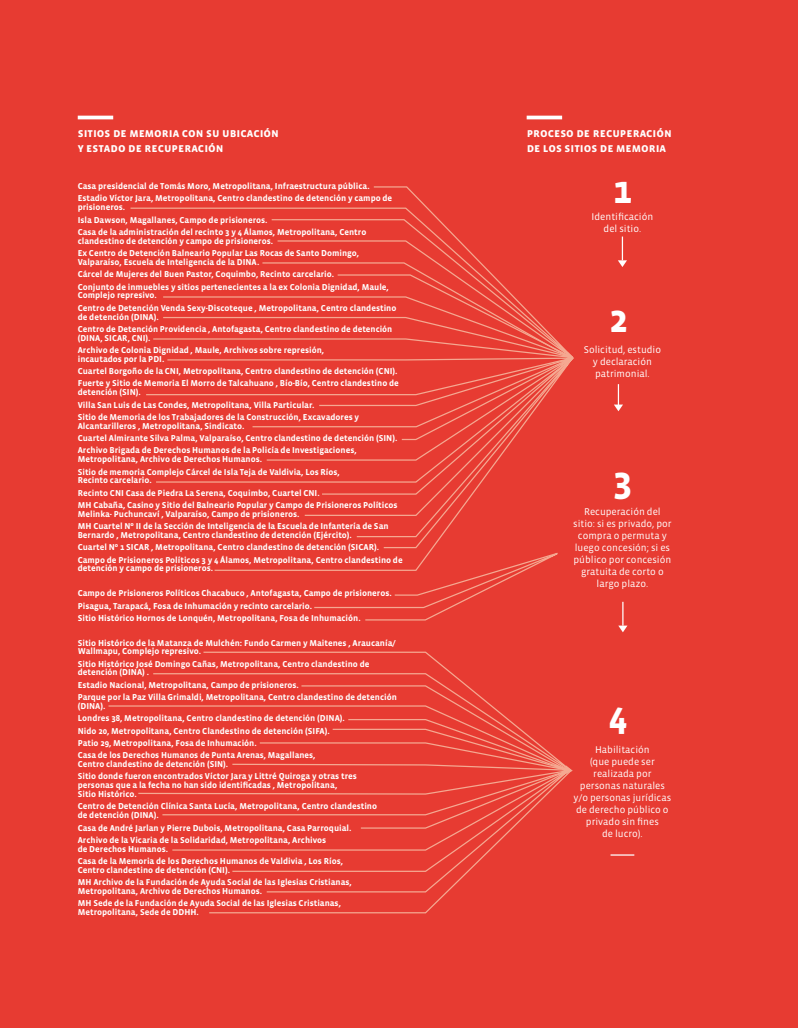
<style>
.page{position:relative;width:798px;height:1028px;background:#fff}
.page>*{position:absolute;margin:0;border:0;box-sizing:border-box;transform-origin:0 0}
.t1{font:700 38.75px "Vista Sans";color:#fff}
.t2{font:12.5px/15px "Vista Sans SC Bold";color:#fff}
.t3{font:10px/12px "Vista Sans";color:#fff;text-align:center}
.t4{font:700 8.75px/12.4px "Vista Sans";color:#fff}
</style>
<div class="page">
<div style="left:0;top:0;width:797px;height:1028px;background:#e73b32"></div>
<svg style="left:314px;top:571px;width:210px;height:50px"></svg>
<svg style="left:153px;top:651px;width:313px;height:33px"></svg>
<svg style="left:208px;top:816px;width:317px;height:98px"></svg>
<svg style="left:618px;top:236px;width:8px;height:31px"></svg>
<svg style="left:615px;top:384px;width:7px;height:27px"></svg>
<svg style="left:618px;top:602px;width:9px;height:30px"></svg>
<svg style="left:610px;top:854px;width:24px;height:1px"></svg>
<svg style="left:130px;top:186px;width:308px;height:32px"></svg>
<svg style="left:271px;top:218px;width:210px;height:44px"></svg>
<svg style="left:213px;top:428px;width:345px;height:143px"></svg>
<svg style="left:137px;top:684px;width:436px;height:132px"></svg>
<svg style="left:146px;top:262px;width:428px;height:166px"></svg>
<hr style="left:526px;top:116px;width:36px;height:3px;background:#fff">
<hr style="left:78px;top:116px;width:35px;height:3px;background:#fff">
<h2 class="t2" style="left:78px;top:125px;width:203px">sitios de memoria con su ubicación y estado de recuperación</h2>
<p class="t4" style="left:78px;top:180px;width:316px">Casa presidencial de Tomás Moro, Metropolitana, Infraestructura pública.<br>Estadio Víctor Jara, Metropolitana, Centro clandestino de detención y campo de</p>
<p class="t4" style="left:78px;top:201px;width:290px">prisioneros.<br>Isla Dawson, Magallanes, Campo de prisioneros.<br>Casa de la administración del recinto 3 y 4 Álamos, Metropolitana, Centro</p>
<p class="t4" style="left:78px;top:235px;width:283px">clandestino de detención y campo de prisioneros.<br>Ex Centro de Detención Balneario Popular Las Rocas de Santo Domingo,</p>
<p class="t4" style="left:78px;top:256px;width:312px">Valparaíso, Escuela de Inteligencia de la DINA.<br>Cárcel de Mujeres del Buen Pastor, Coquimbo, Recinto carcelario.<br>Conjunto de inmuebles y sitios pertenecientes a la ex Colonia Dignidad, Maule,</p>
<p class="t4" style="left:78px;top:289px;width:320px">Complejo represivo.<br>Centro de Detención Venda Sexy-Discoteque , Metropolitana, Centro clandestino</p>
<p class="t4" style="left:78px;top:310px;width:316px">de detención (DINA).<br>Centro de Detención Providencia , Antofagasta, Centro clandestino de detención</p>
<p class="t4" style="left:78px;top:332px;width:248px">(DINA, SICAR, CNI).<br>Archivo de Colonia Dignidad , Maule, Archivos sobre represión,</p>
<p class="t4" style="left:78px;top:353px;width:322px">incautados por la PDI.<br>Cuartel Borgoño de la CNI, Metropolitana, Centro clandestino de detención (CNI).<br>Fuerte y Sitio de Memoria El Morro de Talcahuano , Bío-Bío, Centro clandestino de</p>
<p class="t4" style="left:78px;top:386px;width:283px">detención (SIN).<br>Villa San Luis de Las Condes, Metropolitana, Villa Particular.<br>Sitio de Memoria de los Trabajadores de la Construcción, Excavadores y</p>
<p class="t4" style="left:78px;top:420px;width:321px">Alcantarilleros , Metropolitana, Sindicato.<br>Cuartel Almirante Silva Palma, Valparaíso, Centro clandestino de detención (SIN).<br>Archivo Brigada de Derechos Humanos de la Policía de Investigaciones,</p>
<p class="t4" style="left:78px;top:453px;width:263px">Metropolitana, Archivo de Derechos Humanos.<br>Sitio de memoria Complejo Cárcel de Isla Teja de Valdivia, Los Ríos,</p>
<p class="t4" style="left:78px;top:474px;width:321px">Recinto carcelario.<br>Recinto CNI Casa de Piedra La Serena, Coquimbo, Cuartel CNI.<br>MH Cabaña, Casino y Sitio del Balneario Popular y Campo de Prisioneros Políticos</p>
<p class="t4" style="left:78px;top:508px;width:312px">Melinka- Puchuncaví , Valparaíso, Campo de prisioneros.<br>MH Cuartel Nº II de la Sección de Inteligencia de la Escuela de Infantería de San</p>
<p class="t4" style="left:78px;top:529px;width:326px">Bernardo , Metropolitana, Centro clandestino de detención (Ejército).<br>Cuartel Nº 1 SICAR , Metropolitana, Centro clandestino de detención (SICAR).<br>Campo de Prisioneros Políticos 3 y 4 Álamos, Metropolitana, Centro clandestino de</p>
<p class="t4" style="left:78px;top:562px;width:137px">detención y campo de prisioneros.</p>
<p class="t4" style="left:78px;top:587px;width:315px">Campo de Prisioneros Políticos Chacabuco , Antofagasta, Campo de prisioneros.<br>Pisagua, Tarapacá, Fosa de Inhumación y recinto carcelario.<br>Sitio Histórico Hornos de Lonquén, Metropolitana, Fosa de Inhumación.</p>
<p class="t4" style="left:78px;top:638px;width:319px;line-height:8.8px">Sitio Histórico de la Matanza de Mulchén: Fundo Carmen y Maitenes , Araucanía/<br>Wallmapu, Complejo represivo.</p>
<p class="t4" style="left:78px;top:659px;width:293px;line-height:8.8px">Sitio Histórico José Domingo Cañas, Metropolitana, Centro clandestino de detención (DINA) .</p>
<p class="t4" style="left:78px;top:679px;width:320px">Estadio Nacional, Metropolitana, Campo de prisioneros.<br>Parque por la Paz Villa Grimaldi, Metropolitana, Centro clandestino de detención</p>
<p class="t4" style="left:78px;top:700px;width:268px">(DINA).<br>Londres 38, Metropolitana, Centro clandestino de detención (DINA).<br>Nido 20, Metropolitana, Centro Clandestino de detención (SIFA).<br>Patio 29, Metropolitana, Fosa de Inhumación.<br>Casa de los Derechos Humanos de Punta Arenas, Magallanes,</p>
<p class="t4" style="left:78px;top:758px;width:280px">Centro clandestino de detención (SIN).<br>Sitio donde fueron encontrados Víctor Jara y Littré Quiroga y otras tres</p>
<p class="t4" style="left:78px;top:781px;width:261px;line-height:8.8px">personas que a la fecha no han sido identificadas , Metropolitana,<br>Sitio Histórico.</p>
<p class="t4" style="left:78px;top:802px;width:301px;line-height:8.8px">Centro de Detención Clínica Santa Lucía, Metropolitana, Centro clandestino de detención (DINA).</p>
<p class="t4" style="left:78px;top:821px;width:275px">Casa de André Jarlan y Pierre Dubois, Metropolitana, Casa Parroquial.<br>Archivo de la Vicaria de la Solidaridad, Metropolitana, Archivos</p>
<p class="t4" style="left:78px;top:842px;width:267px">de Derechos Humanos.<br>Casa de la Memoria de los Derechos Humanos de Valdivia , Los Ríos,</p>
<p class="t4" style="left:78px;top:864px;width:275px">Centro clandestino de detención (CNI).<br>MH Archivo de la Fundación de Ayuda Social de las Iglesias Cristianas,</p>
<p class="t4" style="left:78px;top:885px;width:265px">Metropolitana, Archivo de Derechos Humanos.<br>MH Sede de la Fundación de Ayuda Social de las Iglesias Cristianas,</p>
<p class="t4" style="left:78px;top:906px;width:123px">Metropolitana, Sede de DDHH.</p>
<h2 class="t2" style="left:526px;top:125px;width:147px">proceso de recuperación de los sitios de memoria</h2>
<h1 class="t1" style="left:612px;top:170px;width:21px">1</h1>
<p class="t3" style="left:591px;top:211px;width:63px">Identificación del sitio.</p>
<h1 class="t1" style="left:608px;top:299px;width:21px">2</h1>
<p class="t3" style="left:583px;top:343px;width:79px">Solicitud, estudio y declaración patrimonial.</p>
<h1 class="t1" style="left:612px;top:461px;width:21px">3</h1>
<p class="t3" style="left:573px;top:506px;width:100px">Recuperación del sitio: si es privado, por compra o permuta y luego concesión; si es público por concesión gratuita de corto o largo plazo.</p>
<h1 class="t1" style="left:608px;top:695px;width:21px">4</h1>
<p class="t3" style="left:573px;top:743px;width:99px">Habilitación<br>(que puede ser realizada por personas naturales y/o personas jurídicas de derecho público o privado sin fines<br>de lucro).</p>
</div>
